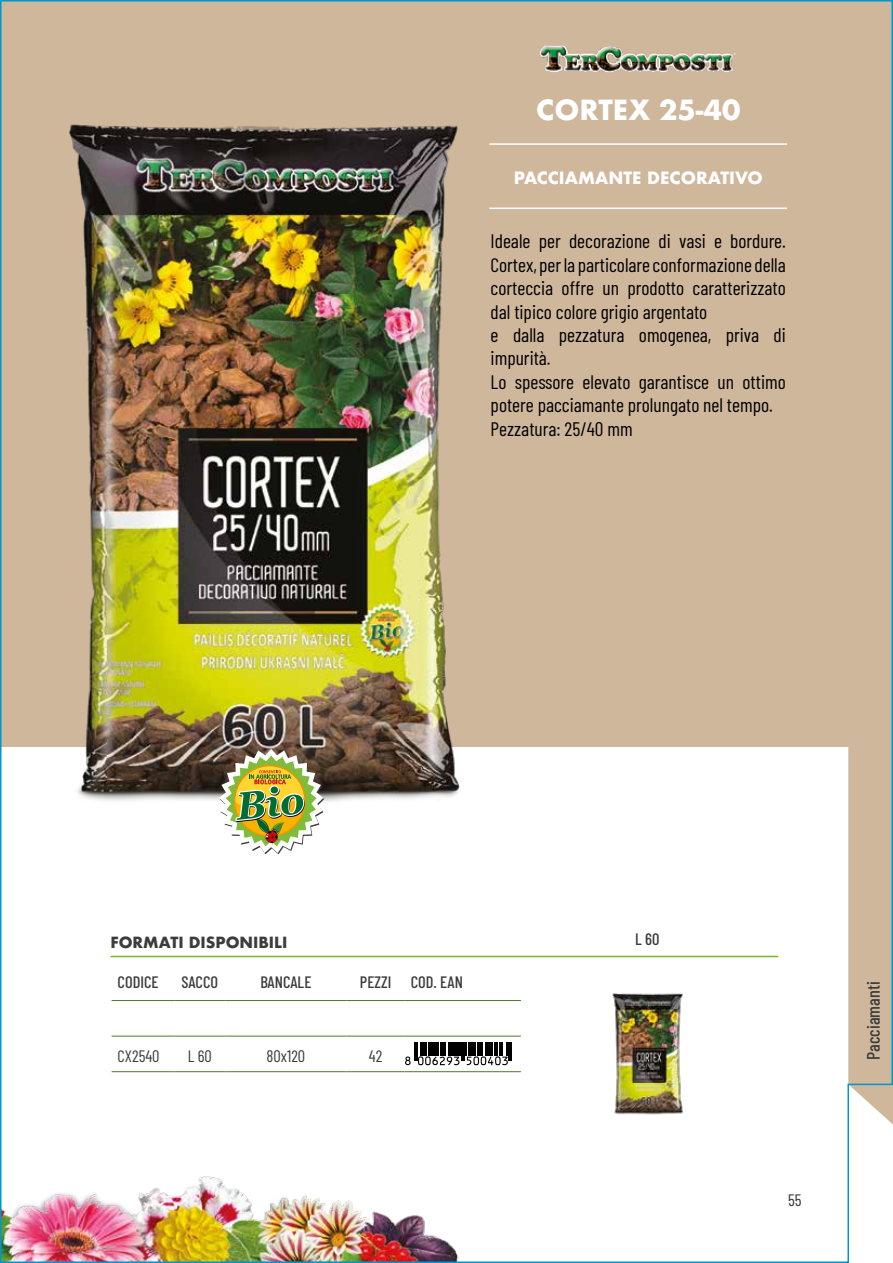
<style>
.page{position:relative;width:893px;height:1263px;background:#fff}
.page>*{position:absolute;margin:0;border:0;box-sizing:border-box;transform-origin:0 0}
.t1{font:700 27px "Futura";color:#fff}
.t2{font:19.5px/23.4px "Barlow Condensed";color:#000}
.t3{font:500 18px "Barlow Condensed";color:#3c3c3b}
.t4{font:500 16.5px "Barlow Condensed";color:#3c3c3b}
.t5{font:700 16.5px "Futura";color:#fff}
.t6{font:16.5px "Barlow Condensed";color:#3c3c3b}
.t7{font:16.5px "Barlow Condensed";color:#333332}
.t8{font:700 15px "Futura";color:#3c3c3b}
</style>
<div class="page">
<img style="left:0;top:0;width:893px;height:1263px">
<h1 class="t1" style="left:536px;top:91px;width:206px">CORTEX 25-40</h1>
<p class="t5" style="left:514px;top:166px;width:251px">PACCIAMANTE DECORATIVO</p>
<p class="t2" style="left:491px;top:228px;width:297px">Ideale per decorazione di vasi e bordure.<br>Cortex, per la particolare conformazione della corteccia offre un prodotto caratterizzato dal tipico colore grigio argentato<br>e dalla pezzatura omogenea, priva di impurità.<br>Lo spessore elevato garantisce un ottimo potere pacciamante prolungato nel tempo.<br>Pezzatura: 25/40 mm</p>
<p class="t8" style="left:111px;top:931px;width:179px">FORMATI DISPONIBILI</p>
<p class="t4" style="left:118px;top:970px;width:43px">CODICE</p>
<p class="t4" style="left:182px;top:970px;width:38px">SACCO</p>
<p class="t4" style="left:260px;top:970px;width:53px">BANCALE</p>
<p class="t4" style="left:360px;top:970px;width:105px">PEZZI COD. EAN</p>
<p class="t6" style="left:118px;top:1044px;width:43px">CX2540</p>
<p class="t6" style="left:188px;top:1044px;width:25px">L 60</p>
<p class="t6" style="left:267px;top:1044px;width:40px">80x120</p>
<p class="t6" style="left:369px;top:1044px;width:15px">42</p>
<p class="t4" style="left:635px;top:927px;width:26px">L 60</p>
<p class="t7" style="left:788px;top:1188px;width:15px">55</p>
<p class="t3" style="left:861px;top:1060px;width:80px;rotate:-90deg">Pacciamanti</p>
</div>
